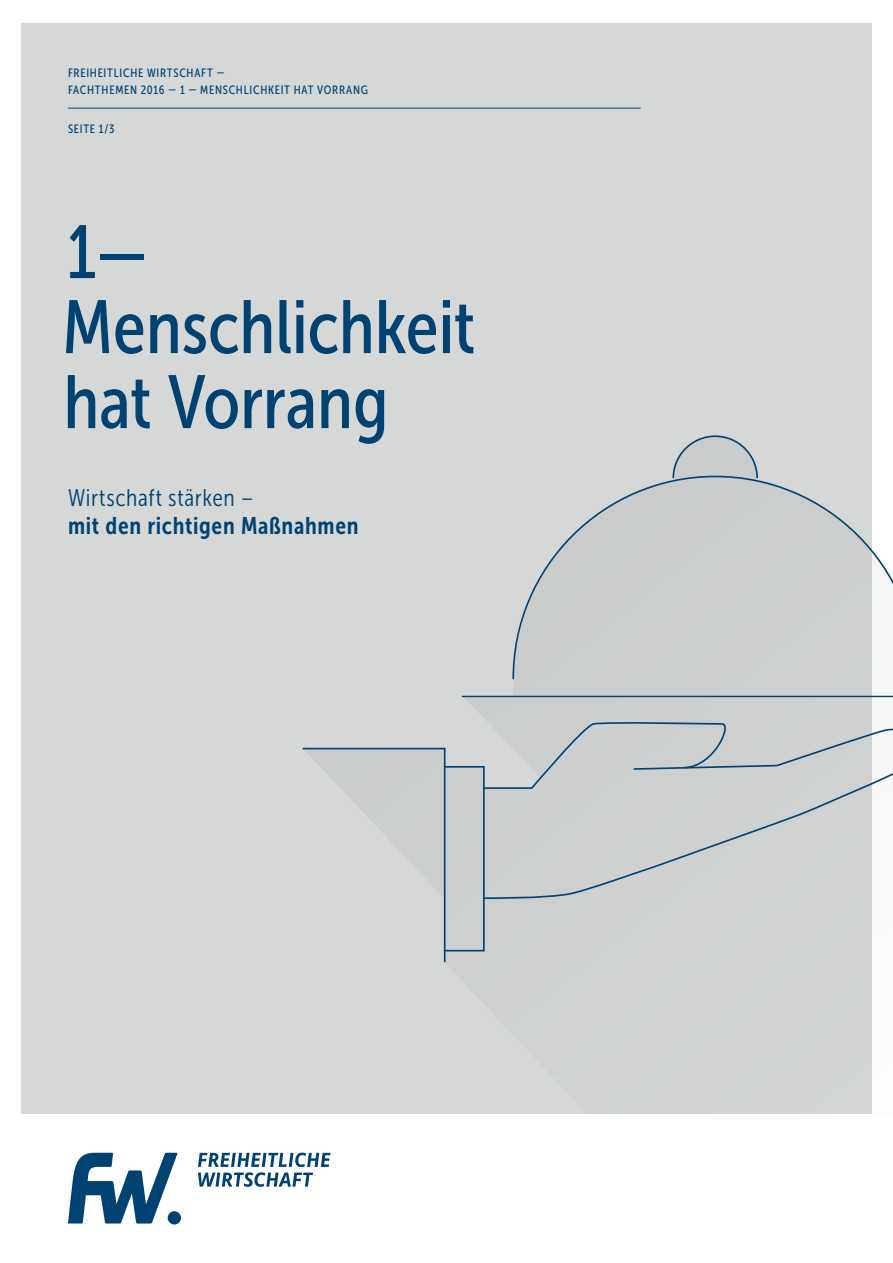
<style>
.page{position:relative;width:893px;height:1263px;background:#fff}
.page>*{position:absolute;margin:0;border:0;box-sizing:border-box;transform-origin:0 0}
.t1{font:75px/75px "Museo Sans Cond 500";letter-spacing:-.005em;color:#004272}
.t2{font:24px "Museo Sans Cond 700";letter-spacing:.03em;color:#004272}
.t3{font:24px "Museo Sans Cond 300";letter-spacing:.025em;color:#004272}
.t4{font:12px/16.5px "Museo Sans Cond 500";letter-spacing:.065em;color:#004272}
</style>
<div class="page">
<div style="left:21px;top:23px;width:851px;height:1091px;background:#d6d8d8"></div>
<svg style="left:446px;top:680px;width:447px;height:272px"></svg>
<svg style="left:302px;top:747px;width:144px;height:216px"></svg>
<div style="left:444px;top:766px;width:41px;height:185px;border:2px solid #004272"></div>
<svg style="left:482px;top:720px;width:252px;height:70px"></svg>
<svg style="left:483px;top:724px;width:410px;height:177px"></svg>
<hr style="left:462px;top:696px;width:431px;height:1px;background:#004272">
<svg style="left:512px;top:480px;width:381px;height:200px"></svg>
<svg style="left:672px;top:435px;width:86px;height:45px"></svg>
<svg style="left:68px;top:1153px;width:113px;height:71px"></svg>
<svg style="left:198px;top:1152px;width:132px;height:35px"></svg>
<hr style="left:68px;top:108px;width:573px;height:1px;background:#004272">
<p class="t4" style="left:68px;top:65px;width:301px">FREIHEITLICHE WIRTSCHAFT —<br>FACHTHEMEN 2016 — 1 — MENSCHLICHKEIT HAT VORRANG</p>
<p class="t4" style="left:68px;top:120px;width:48px">SEITE 1/3</p>
<h1 class="t1" style="left:62px;top:215px;width:414px">1—<br>Menschlichkeit hat Vorrang</h1>
<h2 class="t3" style="left:68px;top:484px;width:187px">Wirtschaft stärken –</h2>
<h2 class="t2" style="left:68px;top:512px;width:292px">mit den richtigen Maßnahmen</h2>
</div>
